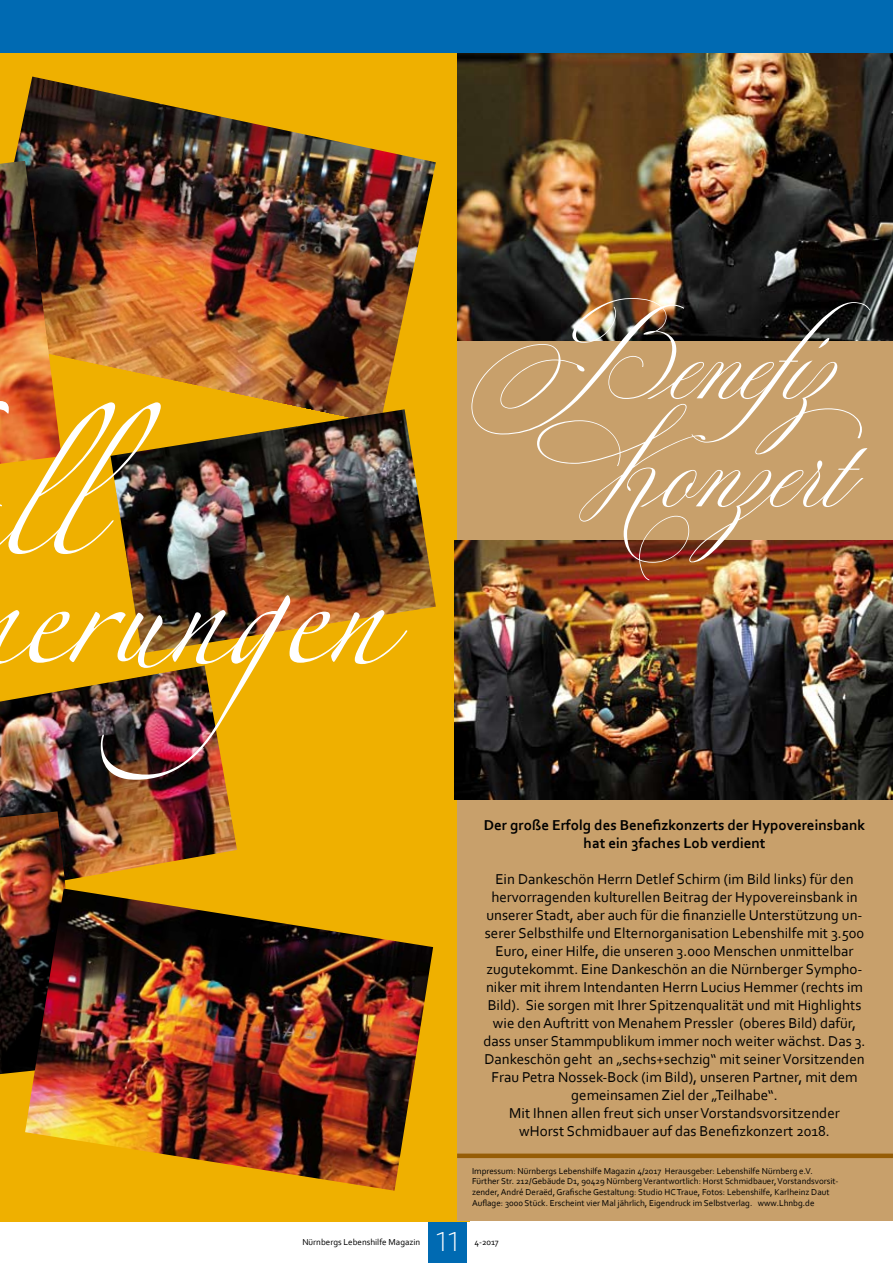
<style>
.page{position:relative;width:893px;height:1263px;background:#fff}
.page>*{position:absolute;margin:0;border:0;box-sizing:border-box;transform-origin:0 0}
.t1{font:90px "Zapfino";color:#fff}
.t2{font:72px "Mozart Script EXT";color:#fff}
.t3{font:300 27px "Trenda";color:#fff}
.t4{font:15px/18px "Corbel";color:#000;text-align:center}
.t5{font:700 15px/18px "Corbel";color:#000;text-align:center}
.t6{font:9px/10.8px "Corbel";color:#000}
</style>
<div class="page">
<div style="left:428px;top:1220px;width:38px;height:43px;background:#006ab2"></div>
<div style="left:0;top:51px;width:470px;height:1170px;background:#efb000"></div>
<div style="left:457px;top:51px;width:436px;height:1169px;background:#c8a06b"></div>
<img style="left:457px;top:52px;width:436px;height:288px">
<div style="left:0;top:0;width:893px;height:52px;background:#006ab2"></div>
<div style="left:457px;top:1153px;width:436px;height:5px;background:#965d06"></div>
<img style="left:455px;top:541px;width:438px;height:258px">
<img style="left:0;top:665px;width:237px;height:212px">
<img style="left:0;top:811px;width:84px;height:263px">
<img style="left:14px;top:77px;width:422px;height:332px">
<img style="left:111px;top:409px;width:325px;height:244px">
<img style="left:25px;top:888px;width:408px;height:303px">
<img style="left:0;top:161px;width:61px;height:303px">
<h2 class="t2" style="left:489px;top:331px;width:464px">Benefiz</h2>
<h1 class="t1" style="left:-3px;top:469px;width:165px">ll</h1>
<h2 class="t2" style="left:580px;top:439px;width:276px">Konzert</h2>
<h1 class="t1" style="left:-40px;top:577px;width:456px">nerungen</h1>
<p class="t5" style="left:484px;top:816px;width:383px">Der große Erfolg des Benefizkonzerts der Hypovereinsbank hat ein 3faches Lob verdient</p>
<p class="t4" style="left:483px;top:870px;width:383px">Ein Dankeschön Herrn Detlef Schirm (im Bild links) für den hervorragenden kulturellen Beitrag der Hypovereinsbank in unserer Stadt, aber auch für die finanzielle Unterstützung un&shy;serer Selbsthilfe und Elternorganisation Lebenshilfe mit 3.500<br>Euro, einer Hilfe, die unseren 3.000 Menschen unmittelbar zugutekommt. Eine Dankeschön an die Nürnberger Sympho&shy;niker mit ihrem Intendanten Herrn Lucius Hemmer (rechts im Bild). Sie sorgen mit Ihrer Spitzenqualität und mit Highlights wie den Auftritt von Menahem Pressler (oberes Bild) dafür, dass unser Stammpublikum immer noch weiter wächst. Das 3.<br>Dankeschön geht an „sechs+sechzig“ mit seiner Vorsitzenden Frau Petra Nossek-Bock (im Bild), unseren Partner, mit dem gemeinsamen Ziel der „Teilhabe“.<br>Mit Ihnen allen freut sich unser Vorstandsvorsitzender<br>wHorst Schmidbauer auf das Benefizkonzert 2018.</p>
<p class="t6" style="left:472px;top:1165px;width:368px">Impressum: Nürnbergs Lebenshilfe Magazin 4/2017 Herausgeber: Lebenshilfe Nürnberg e.V.<br>Fürther Str. 212/Gebäude D1, 90429 Nürnberg Verantwortlich: Horst Schmidbauer, Vorstandsvorsit&shy;zender, André Deraëd, Grafische Gestaltung: Studio HC Traue, Fotos: Lebenshilfe, Karlheinz Daut Auflage: 3000 Stück. Erscheint vier Mal jährlich, Eigendruck im Selbstverlag. www.Lhnbg.de</p>
<h3 class="t3" style="left:436px;top:1226px;width:24px">11</h3>
<p class="t6" style="left:302px;top:1236px;width:120px">Nürnbergs Lebenshilfe Magazin</p>
<p class="t6" style="left:474px;top:1236px;width:26px">4-2017</p>
</div>
